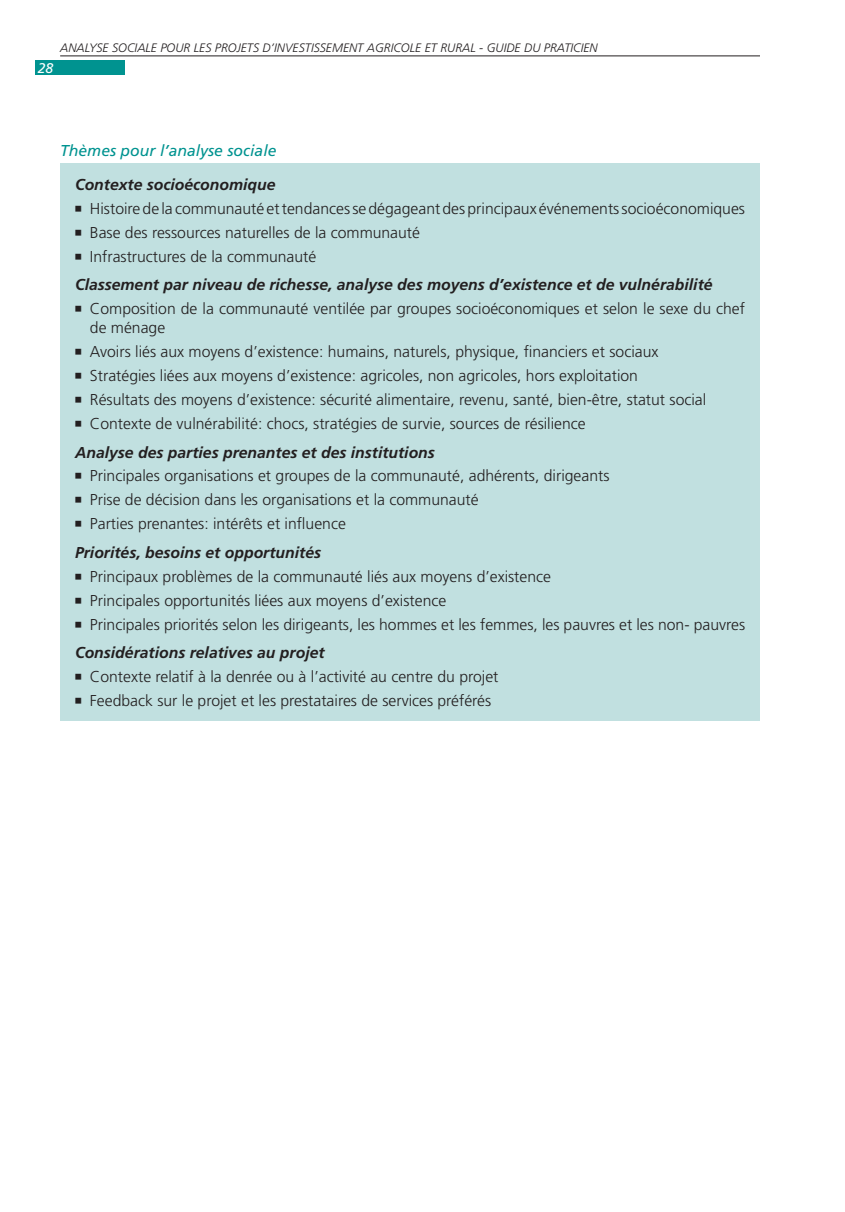
<style>
.page{position:relative;width:845px;height:1212px;background:#fff}
.page>*{position:absolute;margin:0;border:0;box-sizing:border-box;transform-origin:0 0}
.t1{font:300 15.75px/23.8px "Frutiger LT Std";color:#231f20}
.t2{font:italic 700 15.75px "Frutiger LT Std";color:#231f20}
.t3{font:italic 15.75px "Frutiger LT Std";color:#009390}
.t4{font:italic 14px "Frutiger LT Std";color:#fff}
.t5{font:italic 300 12.25px "Frutiger LT Std";color:#231f20}
</style>
<div class="page">
<div style="left:35px;top:60px;width:90px;height:15px;background:#009390"></div>
<hr style="left:60px;top:55px;width:700px;height:1px;background:#231f20">
<div style="left:60px;top:163px;width:700px;height:558px;background:#c1e0e0"></div>
<p class="t5" style="left:60px;top:42px;width:539px">ANALYSE SOCIALE POUR LES PROJETS D’INVESTISSEMENT AGRICOLE ET RURAL - GUIDE DU PRATICIEN</p>
<p class="t4" style="left:38px;top:61px;width:17px">28</p>
<p class="t3" style="left:60px;top:143px;width:218px">Thèmes pour l’analyse sociale</p>
<p class="t2" style="left:75px;top:177px;width:202px">Contexte socioéconomique</p>
<p class="t1" style="left:90px;top:197px;width:656px">Histoire de la communauté et tendances se dégageant des principaux événements socioéconomiques<br>Base des ressources naturelles de la communauté<br>Infrastructures de la communauté</p>
<p class="t2" style="left:75px;top:277px;width:639px">Classement par niveau de richesse, analyse des moyens d’existence et de vulnérabilité</p>
<p class="t1" style="left:90px;top:300px;width:656px;line-height:18.9px">Composition de la communauté ventilée par groupes socioéconomiques et selon le sexe du chef de ménage</p>
<p class="t1" style="left:90px;top:341px;width:618px">Avoirs liés aux moyens d’existence: humains, naturels, physique, financiers et sociaux Stratégies liées aux moyens d’existence: agricoles, non agricoles, hors exploitation<br>Résultats des moyens d’existence: sécurité alimentaire, revenu, santé, bien-être, statut social Contexte de vulnérabilité: chocs, stratégies de survie, sources de résilience</p>
<p class="t2" style="left:75px;top:444px;width:361px">Analyse des parties prenantes et des institutions</p>
<p class="t1" style="left:90px;top:465px;width:521px">Principales organisations et groupes de la communauté, adhérents, dirigeants<br>Prise de décision dans les organisations et la communauté<br>Parties prenantes: intérêts et influence</p>
<p class="t2" style="left:75px;top:545px;width:247px">Priorités, besoins et opportunités</p>
<p class="t1" style="left:90px;top:565px;width:656px">Principaux problèmes de la communauté liés aux moyens d’existence<br>Principales opportunités liées aux moyens d’existence<br>Principales priorités selon les dirigeants, les hommes et les femmes, les pauvres et les non- pauvres</p>
<p class="t2" style="left:75px;top:645px;width:251px">Considérations relatives au projet</p>
<p class="t1" style="left:90px;top:666px;width:410px">Contexte relatif à la denrée ou à l’activité au centre du projet<br>Feedback sur le projet et les prestataires de services préférés</p>
</div>
